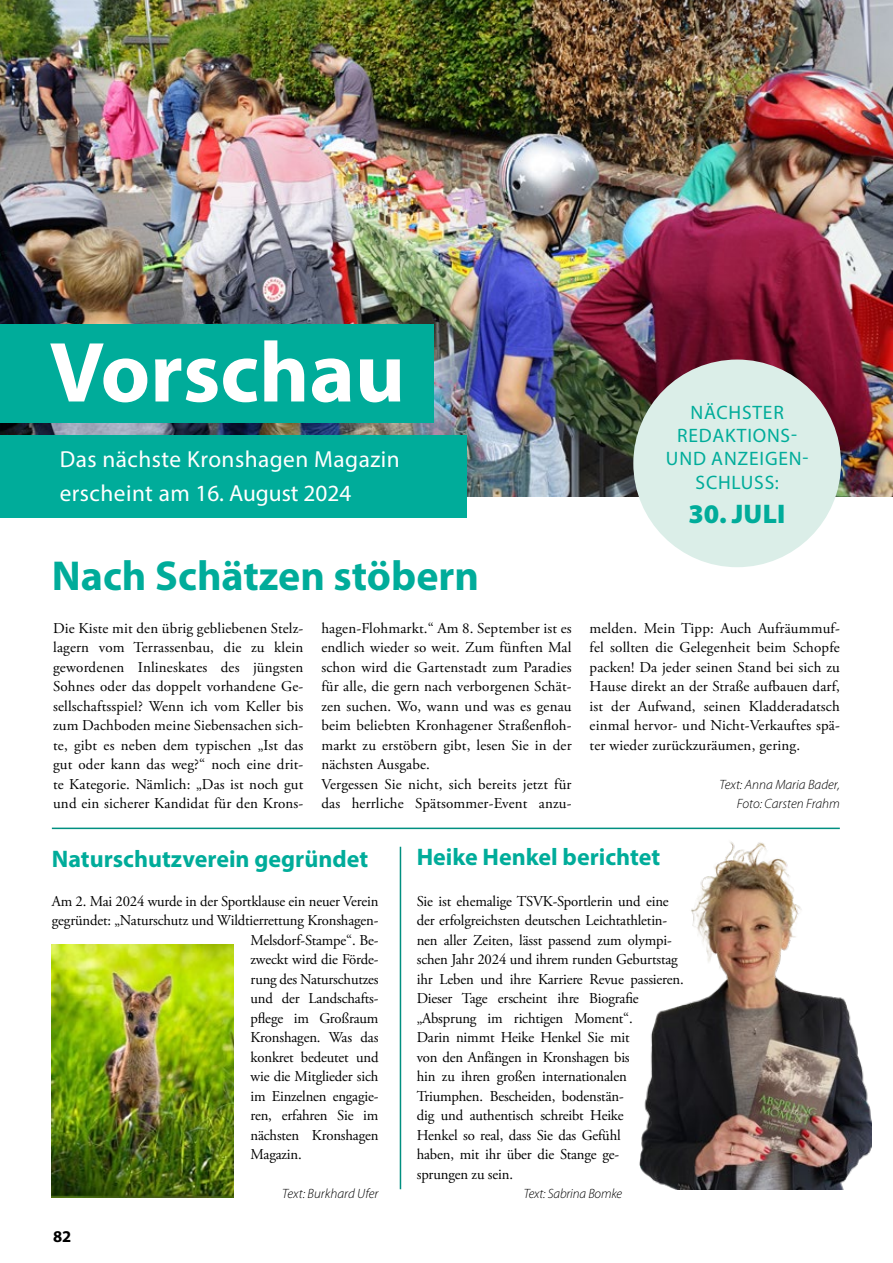
<style>
.page{position:relative;width:893px;height:1263px;background:#fff}
.page>*{position:absolute;margin:0;border:0;box-sizing:border-box;transform-origin:0 0}
.t1{font:700 86.1px "Myriad Pro";color:#fff}
.t2{font:700 42px "Myriad Pro";color:#00ac9a}
.t3{font:900 27px "Myriad Pro";letter-spacing:.01em;color:#00ac9a}
.t4{font:700 24px "Myriad Pro";color:#00ac9a}
.t5{font:23.25px/33.9px "Myriad Pro";letter-spacing:.02em;color:#fff}
.t6{font:19.5px/23.4px "Myriad Pro";letter-spacing:.04em;color:#00ac9a;text-align:center}
.t7{font:700 16.5px "Myriad Pro";color:#000}
.t8{font:15px/19.5px "Adobe Garamond Pro";letter-spacing:-.01em;color:#000;text-align:justify}
.t9{font:15px/19.5px "Adobe Garamond Pro";letter-spacing:.01em;color:#000}
.t10{font:italic 300 13.5px/19.5px "Myriad Pro";color:#000;text-align:right}
</style>
<div class="page">
<img style="left:0;top:0;width:893px;height:496px">
<div style="left:0;top:324px;width:433px;height:99px;background:#00ac9a"></div>
<div style="left:0;top:436px;width:467px;height:82px;background:#00ac9a"></div>
<img style="left:52px;top:944px;width:181px;height:254px">
<hr style="left:52px;top:828px;width:788px;height:1px;background:#008f80">
<hr style="left:400px;top:847px;width:1px;height:342px;background:#008f80">
<img style="left:628px;top:827px;width:244px;height:362px">
<div style="left:633px;top:360px;width:208px;height:207px;background:#dbeee8;border-radius:50%"></div>
<h1 class="t1" style="left:49px;top:316px;width:357px">Vorschau</h1>
<h3 class="t5" style="left:60px;top:442px;width:341px">Das nächste Kronshagen Magazin erscheint am 16. August 2024</h3>
<h2 class="t2" style="left:52px;top:548px;width:429px">Nach Schätzen stöbern</h2>
<h3 class="t6" style="left:666px;top:400px;width:144px">NÄCHSTER<br>REDAKTIONS-<br>UND ANZEIGEN-<br>SCHLUSS:</h3>
<h3 class="t3" style="left:689px;top:496px;width:98px">30. JULI</h3>
<p class="t8" style="left:53px;top:619px;width:252px">Die Kiste mit den übrig gebliebenen Stelz&shy;lagern vom Terrassenbau, die zu klein gewordenen Inlineskates des jüngsten Sohnes oder das doppelt vorhandene Ge&shy;sellschaftsspiel? Wenn ich vom Keller bis zum Dachboden meine Siebensachen sich&shy;te, gibt es neben dem typischen „Ist das gut oder kann das weg?“ noch eine drit&shy;te Kategorie. Nämlich: „Das ist noch gut und ein sicherer Kandidat für den Krons-</p>
<p class="t9" style="left:321px;top:619px;width:252px">hagen-Flohmarkt.“ Am 8. September ist es endlich wieder so weit. Zum fünften Mal schon wird die Gartenstadt zum Paradies für alle, die gern nach verborgenen Schät&shy;zen suchen. Wo, wann und was es genau beim beliebten Kronhagener Straßenfloh&shy;markt zu erstöbern gibt, lesen Sie in der nächsten Ausgabe.<br>Vergessen Sie nicht, sich bereits jetzt für das herrliche Spätsommer-Event anzu-</p>
<p class="t8" style="left:590px;top:619px;width:252px">melden. Mein Tipp: Auch Aufräummuf&shy;fel sollten die Gelegenheit beim Schopfe packen! Da jeder seinen Stand bei sich zu Hause direkt an der Straße aufbauen darf, ist der Aufwand, seinen Kladderadatsch einmal hervor- und Nicht-Verkauftes spä&shy;ter wieder zurückzuräumen, gering.</p>
<p class="t10" style="left:719px;top:775px;width:122px">Text: Anna Maria Bader,<br>Foto: Carsten Frahm</p>
<h3 class="t4" style="left:52px;top:843px;width:318px">Naturschutzverein gegründet</h3>
<p class="t8" style="left:52px;top:892px;width:328px">Am 2. Mai 2024 wurde in der Sportklause ein neuer Verein</p>
<p class="t8" style="left:52px;top:911px;width:328px">gegründet: „Naturschutz und Wildtierrettung Kronshagen-</p>
<p class="t8" style="left:250px;top:931px;width:130px">Melsdorf-Stampe“. Be-</p>
<p class="t8" style="left:250px;top:950px;width:130px">zweckt wird die Förde-</p>
<p class="t8" style="left:250px;top:970px;width:130px">rung des Naturschutzes</p>
<p class="t8" style="left:250px;top:989px;width:130px">und der Landschafts-</p>
<p class="t8" style="left:250px;top:1009px;width:130px">pflege im Großraum</p>
<p class="t8" style="left:250px;top:1028px;width:130px">Kronshagen. Was das</p>
<p class="t8" style="left:250px;top:1048px;width:130px">konkret bedeutet und</p>
<p class="t8" style="left:250px;top:1067px;width:130px">wie die Mitglieder sich</p>
<p class="t8" style="left:250px;top:1087px;width:130px">im Einzelnen engagie-</p>
<p class="t8" style="left:250px;top:1106px;width:130px">ren, erfahren Sie im</p>
<p class="t8" style="left:250px;top:1126px;width:130px">nächsten Kronshagen</p>
<p class="t8" style="left:250px;top:1145px;width:53px">Magazin.</p>
<p class="t10" style="left:282px;top:1184px;width:98px">Text: Burkhard Ufer</p>
<p class="t7" style="left:53px;top:1226px;width:20px">82</p>
<h3 class="t4" style="left:417px;top:841px;width:245px">Heike Henkel berichtet</h3>
<p class="t8" style="left:417px;top:892px;width:269px;text-align:left">Sie ist ehemalige TSVK-Sportlerin und eine der erfolgreichsten deutschen Leichtathletin&shy;nen aller Zeiten, lässt passend zum olympi&shy;schen Jahr 2024 und ihrem runden Geburtstag ihr Leben und ihre Karriere Revue passieren.<br>Dieser Tage erscheint ihre Biografie „Absprung im richtigen Moment“.<br>Darin nimmt Heike Henkel Sie mit<br>von den Anfängen in Kronshagen bis<br>hin zu ihren großen internationalen Triumphen. Bescheiden, bodenstän-<br>dig und authentisch schreibt Heike<br>Henkel so real, dass Sie das Gefühl<br>haben, mit ihr über die Stange ge-<br>sprungen zu sein.</p>
<p class="t10" style="left:524px;top:1184px;width:100px">Text: Sabrina Bomke</p>
</div>
